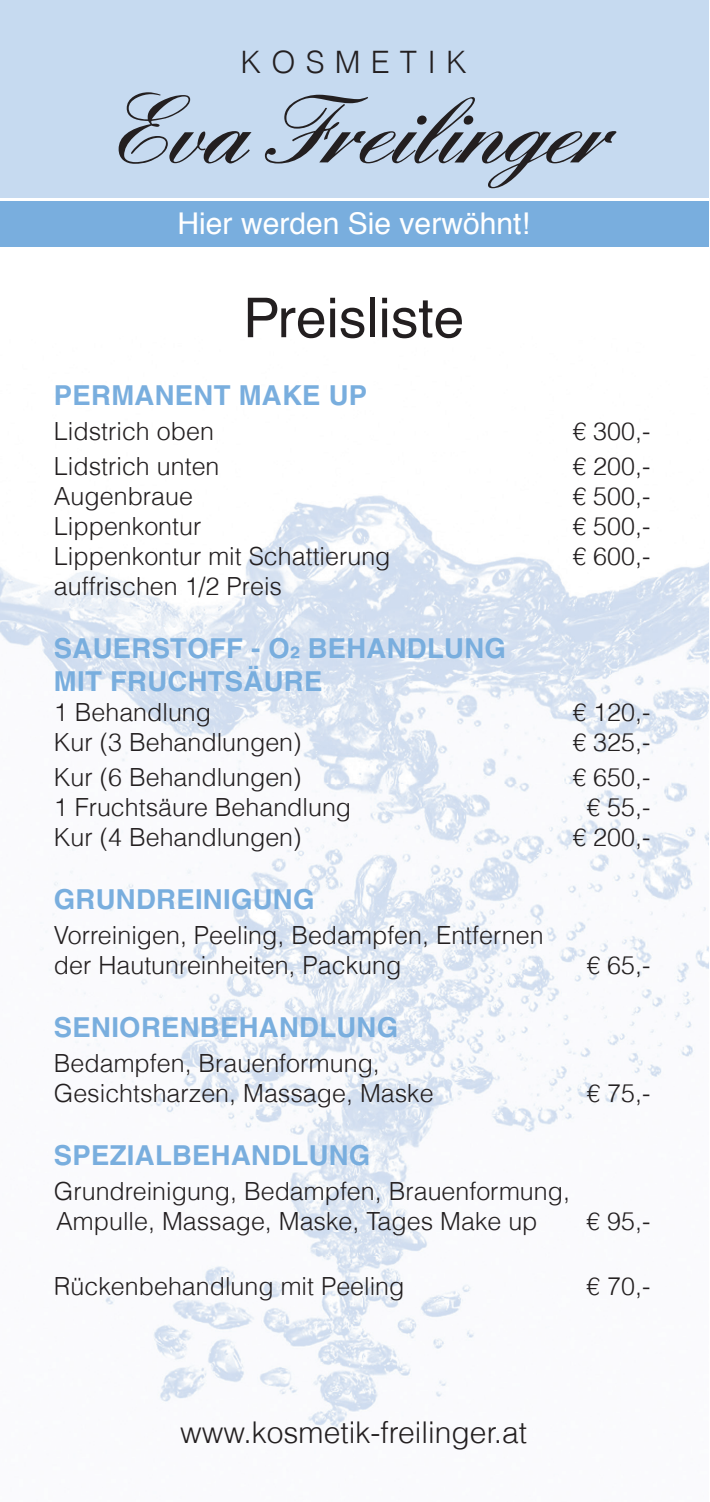
<style>
.page{position:relative;width:710px;height:1502px;background:#fff}
.page>*{position:absolute;margin:0;border:0;box-sizing:border-box;transform-origin:0 0}
.t1{font:97.5px "England Hand DB";letter-spacing:-.02em;color:#231f20}
.t2{font:55px "Helvetica";color:#231f20}
.t3{font:300 31px "Helvetica LT";letter-spacing:.33em;color:#231f20}
.t4{font:300 30px "Helvetica LT";color:#231f20}
.t5{font:30px "Helvetica";color:#fff}
.t6{font:700 27.5px/33px "Helvetica";letter-spacing:.01em;color:#79aede}
.t7{font:300 25px/30px "Helvetica LT";color:#231f20}
</style>
<div class="page">
<img style="left:0;top:495px;width:708px;height:933px">
<div style="left:0;top:0;width:708px;height:197px;background:#c6daf0"></div>
<div style="left:0;top:202px;width:708px;height:45px;background:#79aede"></div>
<p class="t3" style="left:240px;top:43px;width:227px">KOSMETIK</p>
<h1 class="t1" style="left:103px;top:78px;width:502px">Eva Freilinger</h1>
<p class="t5" style="left:177px;top:203px;width:353px">Hier werden Sie verwöhnt!</p>
<h2 class="t2" style="left:243px;top:281px;width:222px">Preisliste</h2>
<p class="t6" style="left:54px;top:379px;width:315px">PERMANENT MAKE UP</p>
<p class="t7" style="left:54px;top:416px;width:161px">Lidstrich oben</p>
<p class="t7" style="left:572px;top:416px;width:79px">€ 300,-</p>
<p class="t7" style="left:54px;top:451px;width:167px">Lidstrich unten</p>
<p class="t7" style="left:572px;top:451px;width:79px">€ 200,-</p>
<p class="t7" style="left:54px;top:481px;width:140px">Augenbraue</p>
<p class="t7" style="left:572px;top:481px;width:79px">€ 500,-</p>
<p class="t7" style="left:54px;top:511px;width:149px">Lippenkontur</p>
<p class="t7" style="left:572px;top:511px;width:79px">€ 500,-</p>
<p class="t7" style="left:54px;top:541px;width:338px">Lippenkontur mit Schattierung</p>
<p class="t7" style="left:572px;top:541px;width:79px">€ 600,-</p>
<p class="t7" style="left:54px;top:571px;width:229px">auffrischen 1/2 Preis</p>
<p class="t6" style="left:54px;top:632px;width:453px">SAUERSTOFF - O² BEHANDLUNG<br>MIT FRUCHTSÄURE</p>
<p class="t7" style="left:54px;top:697px;width:159px">1 Behandlung</p>
<p class="t7" style="left:572px;top:697px;width:79px">€ 120,-</p>
<p class="t7" style="left:54px;top:727px;width:249px">Kur (3 Behandlungen)</p>
<p class="t7" style="left:572px;top:727px;width:79px">€ 325,-</p>
<p class="t7" style="left:54px;top:762px;width:249px">Kur (6 Behandlungen)</p>
<p class="t7" style="left:572px;top:762px;width:79px">€ 650,-</p>
<p class="t7" style="left:54px;top:792px;width:298px">1 Fruchtsäure Behandlung</p>
<p class="t7" style="left:586px;top:792px;width:65px">€ 55,-</p>
<p class="t7" style="left:54px;top:822px;width:249px">Kur (4 Behandlungen)</p>
<p class="t7" style="left:572px;top:822px;width:79px">€ 200,-</p>
<p class="t6" style="left:54px;top:883px;width:262px">GRUNDREINIGUNG</p>
<p class="t7" style="left:54px;top:920px;width:491px">Vorreinigen, Peeling, Bedampfen, Entfernen der Hautunreinheiten, Packung</p>
<p class="t7" style="left:586px;top:950px;width:65px">€ 65,-</p>
<p class="t6" style="left:54px;top:1011px;width:345px">SENIORENBEHANDLUNG</p>
<p class="t7" style="left:54px;top:1048px;width:381px">Bedampfen, Brauenformung,<br>Gesichtsharzen, Massage, Maske</p>
<p class="t6" style="left:54px;top:1139px;width:318px">SPEZIALBEHANDLUNG</p>
<p class="t7" style="left:54px;top:1176px;width:517px">Grundreinigung, Bedampfen, Brauenformung,<br>Ampulle, Massage, Maske, Tages Make up</p>
<p class="t7" style="left:586px;top:1078px;width:65px">€ 75,-</p>
<p class="t7" style="left:586px;top:1206px;width:65px">€ 95,-</p>
<p class="t7" style="left:54px;top:1271px;width:352px">Rückenbehandlung mit Peeling</p>
<p class="t7" style="left:586px;top:1271px;width:65px">€ 70,-</p>
<p class="t4" style="left:180px;top:1413px;width:348px">www.kosmetik-freilinger.at</p>
</div>
